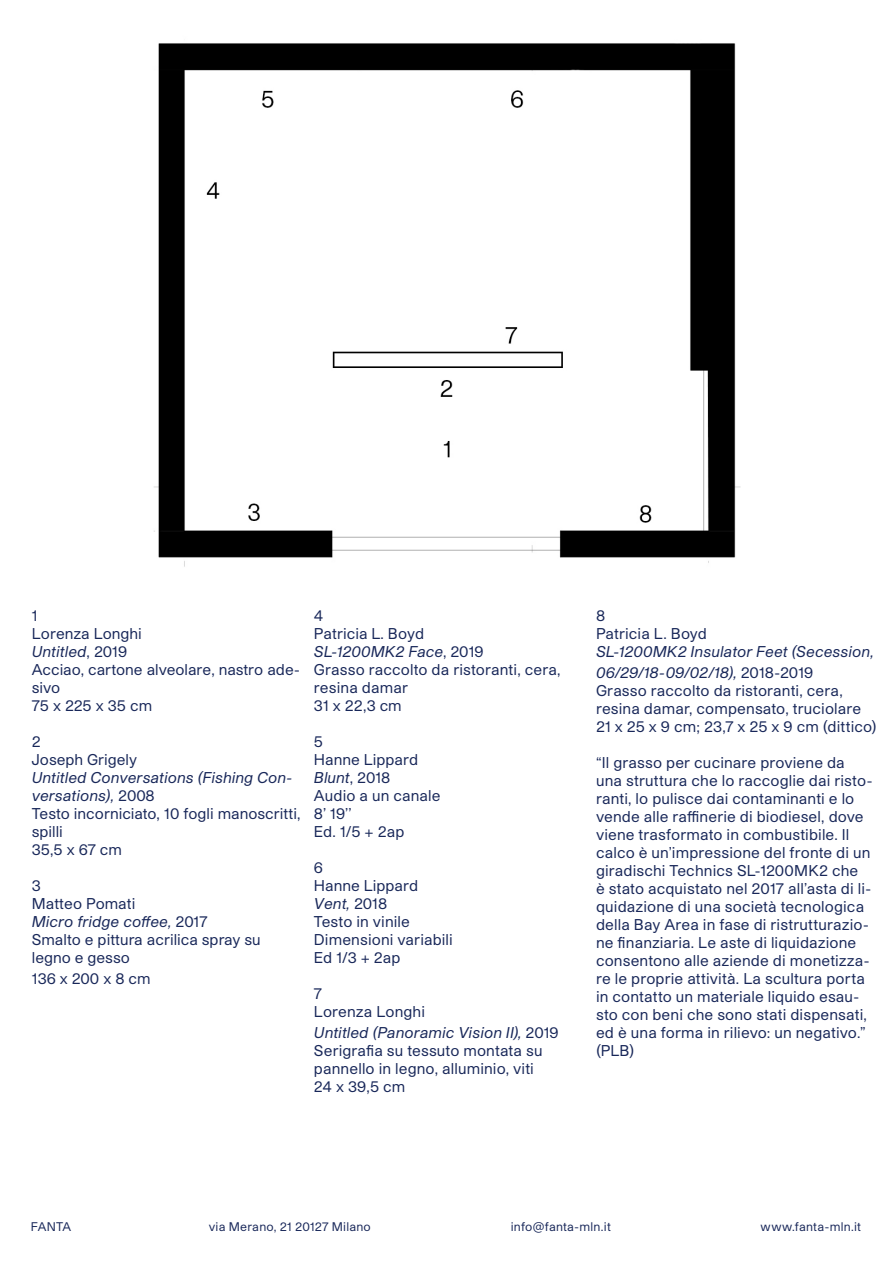
<style>
.page{position:relative;width:893px;height:1263px;background:#fff}
.page>*{position:absolute;margin:0;border:0;box-sizing:border-box;transform-origin:0 0}
.t1{font:15px/18px "Studio Pro";letter-spacing:.005em;color:#182759}
.t2{font:italic 15px/21px "Studio Pro";letter-spacing:.005em;color:#182759}
.t3{font:12px "Studio Pro";letter-spacing:.015em;color:#182759}
.s1{font-style:italic}
.s2{font-style:normal}
</style>
<div class="page">
<img style="left:154px;top:43px;width:587px;height:524px">
<p class="t1" style="left:32px;top:606px;width:270px">1<br>Lorenza Longhi<br><span class="s1">Untitled</span>, 2019<br>Acciao, cartone alveolare, nastro ade&shy;sivo<br>75 x 225 x 35 cm</p>
<p class="t1" style="left:32px;top:732px;width:107px">2<br>Joseph Grigely</p>
<p class="t1" style="left:32px;top:768px;width:270px"><span class="s1">Untitled Conversations (Fishing Con&shy;versations),</span> 2008<br>Testo incorniciato, 10 fogli manoscritti, spilli<br>35,5 x 67 cm</p>
<p class="t1" style="left:32px;top:876px;width:230px">3<br>Matteo Pomati<br><span class="s1">Micro fridge coffee,</span> 2017<br>Smalto e pittura acrilica spray su legno e gesso</p>
<p class="t1" style="left:32px;top:969px;width:120px">136 x 200 x 8 cm</p>
<p class="t1" style="left:314px;top:606px;width:248px">4<br>Patricia L. Boyd<br><span class="s1">SL-1200MK2 Face</span>, 2019<br>Grasso raccolto da ristoranti, cera, resina damar<br>31 x 22,3 cm</p>
<p class="t1" style="left:314px;top:732px;width:128px">5<br>Hanne Lippard<br><span class="s1">Blunt</span>, 2018<br>Audio a un canale<br>8’ 19’’<br>Ed. 1/5 + 2ap</p>
<p class="t1" style="left:314px;top:858px;width:140px">6<br>Hanne Lippard<br><span class="s1">Vent,</span> 2018<br>Testo in vinile<br>Dimensioni variabili<br>Ed 1/3 + 2ap</p>
<p class="t1" style="left:314px;top:984px;width:113px">7<br>Lorenza Longhi</p>
<p class="t1" style="left:314px;top:1023px;width:246px"><span class="s1">Untitled (Panoramic Vision II),</span> 2019<br>Serigrafia su tessuto montata su pannello in legno, alluminio, viti<br>24 x 39,5 cm</p>
<p class="t1" style="left:596px;top:606px;width:112px">8<br>Patricia L. Boyd</p>
<p class="t2" style="left:596px;top:641px;width:279px">SL-1200MK2 Insulator Feet (Secession,<br>06/29/18-09/02/18), <span class="s2">2018-2019</span></p>
<p class="t1" style="left:596px;top:681px;width:282px">Grasso raccolto da ristoranti, cera, resina damar, compensato, truciolare<br>21 x 25 x 9 cm; 23,7 x 25 x 9 cm (dittico)</p>
<p class="t1" style="left:596px;top:753px;width:278px">“Il grasso per cucinare proviene da una struttura che lo raccoglie dai risto&shy;ranti, lo pulisce dai contaminanti e lo vende alle raffinerie di biodiesel, dove viene trasformato in combustibile. Il calco è un’impressione del fronte di un giradischi Technics SL-1200MK2 che<br>è stato acquistato nel 2017 all’asta di li&shy;quidazione di una società tecnologica della Bay Area in fase di ristrutturazio&shy;ne finanziaria. Le aste di liquidazione consentono alle aziende di monetizza&shy;re le proprie attività. La scultura porta in contatto un materiale liquido esau&shy;sto con beni che sono stati dispensati, ed è una forma in rilievo: un negativo.” (PLB)</p>
<p class="t3" style="left:31px;top:1219px;width:42px">FANTA</p>
<p class="t3" style="left:209px;top:1219px;width:164px">via Merano, 21 20127 Milano</p>
<p class="t3" style="left:511px;top:1219px;width:102px">info@fanta-mln.it</p>
<p class="t3" style="left:761px;top:1219px;width:102px">www.fanta-mln.it</p>
</div>
